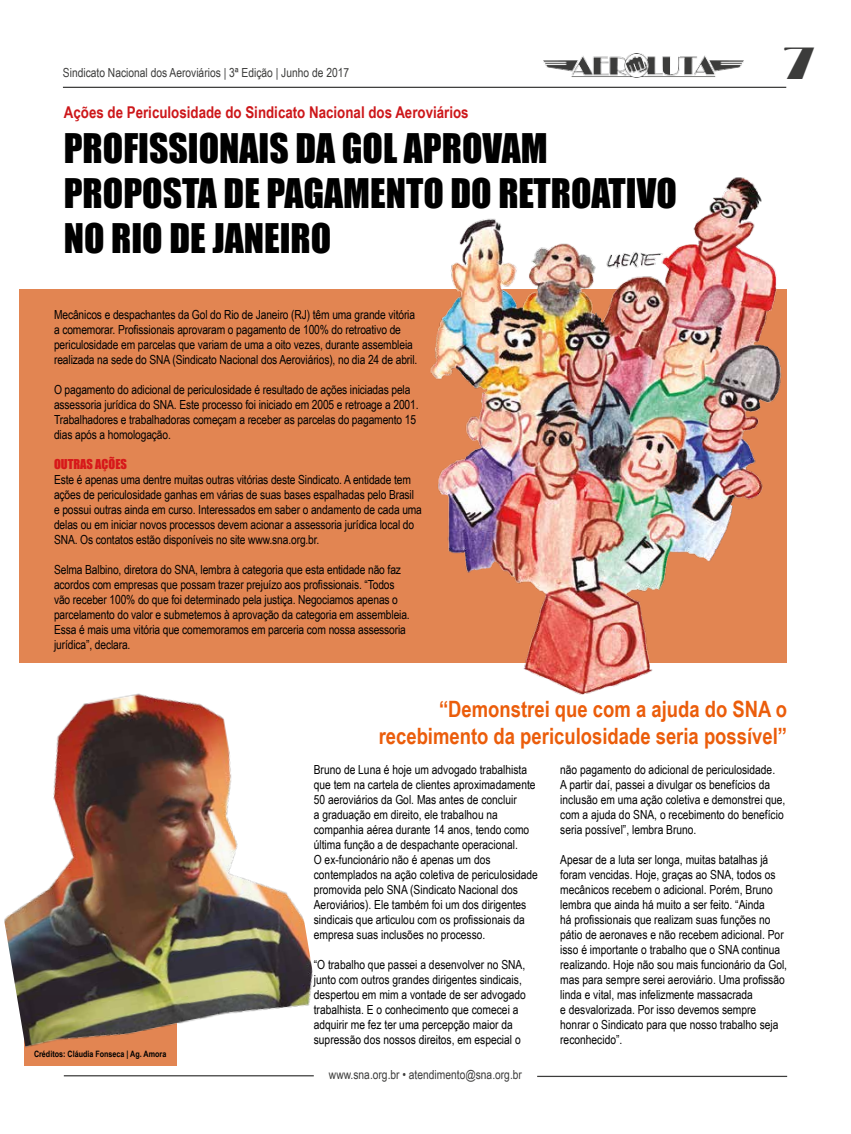
<style>
.page{position:relative;width:851px;height:1134px;background:#fff}
.page>*{position:absolute;margin:0;border:0;box-sizing:border-box;transform-origin:0 0}
.t1{font:700 43.75px "Broadway";color:#3c3c3b}
.t2{font:37.5px/45px "Impact";color:#000}
.t3{font:700 22.5px/27px "Arial Narrow";color:#eb5d0b;text-align:right}
.t4{font:700 16.25px "Arial Narrow";color:#cd171a}
.t5{font:12.5px/15px "Arial Narrow";color:#000}
.t6{font:12.5px "Arial Narrow";color:#3c3c3b}
.t7{font:12.5px "Impact";color:#d7181a}
.t8{font:700 8.75px "Arial Narrow";color:#000}
</style>
<div class="page">
<hr style="left:63px;top:87px;width:723px;height:1px;background:#3c3c3b">
<img style="left:543px;top:53px;width:200px;height:24px">
<hr style="left:64px;top:1075px;width:250px;height:1px;background:#3c3c3b">
<hr style="left:537px;top:1076px;width:250px;height:1px;background:#3c3c3b">
<div style="left:24px;top:995px;width:153px;height:71px;background:#e28552"></div>
<div style="left:19px;top:289px;width:768px;height:374px;background:#e28552"></div>
<img style="left:430px;top:177px;width:352px;height:518px">
<img style="left:4px;top:693px;width:309px;height:355px">
<p class="t6" style="left:63px;top:64px;width:288px">Sindicato Nacional dos Aeroviários | 3ª Edição | Junho de 2017</p>
<h3 class="t4" style="left:64px;top:100px;width:406px">Ações de Periculosidade do Sindicato Nacional dos Aeroviários</h3>
<h2 class="t2" style="left:64px;top:125px;width:614px">PROFISSIONAIS DA GOL APROVAM<br>PROPOSTA DE PAGAMENTO DO RETROATIVO<br>NO RIO DE JANEIRO</h2>
<p class="t5" style="left:54px;top:306px;width:365px">Mecânicos e despachantes da Gol do Rio de Janeiro (RJ) têm uma grande vitória a comemorar. Profissionais aprovaram o pagamento de 100% do retroativo de periculosidade em parcelas que variam de uma a oito vezes, durante assembleia realizada na sede do SNA (Sindicato Nacional dos Aeroviários), no dia 24 de abril.</p>
<p class="t5" style="left:54px;top:381px;width:366px">O pagamento do adicional de periculosidade é resultado de ações iniciadas pela assessoria jurídica do SNA. Este processo foi iniciado em 2005 e retroage a 2001.<br>Trabalhadores e trabalhadoras começam a receber as parcelas do pagamento 15 dias após a homologação.</p>
<p class="t7" style="left:54px;top:454px;width:74px">OUTRAS AÇÕES</p>
<p class="t5" style="left:54px;top:471px;width:369px">Este é apenas uma dentre muitas outras vitórias deste Sindicato. A entidade tem ações de periculosidade ganhas em várias de suas bases espalhadas pelo Brasil e possui outras ainda em curso. Interessados em saber o andamento de cada uma delas ou em iniciar novos processos devem acionar a assessoria jurídica local do SNA. Os contatos estão disponíveis no site www.sna.org.br.</p>
<p class="t5" style="left:54px;top:561px;width:357px">Selma Balbino, diretora do SNA, lembra à categoria que esta entidade não faz acordos com empresas que possam trazer prejuízo aos profissionais. “Todos vão receber 100% do que foi determinado pela justiça. Negociamos apenas o parcelamento do valor e submetemos à aprovação da categoria em assembleia.<br>Essa é mais uma vitória que comemoramos em parceria com nossa assessoria jurídica”, declara.</p>
<h1 class="t1" style="left:784px;top:37px;width:32px">7</h1>
<p class="t8" style="left:34px;top:1047px;width:134px">Créditos: Cláudia Fonseca | Ag. Amora</p>
<h3 class="t3" style="left:378px;top:694px;width:410px">“Demonstrei que com a ajuda do SNA o recebimento da periculosidade seria possível”</h3>
<p class="t5" style="left:314px;top:761px;width:225px">Bruno de Luna é hoje um advogado trabalhista que tem na cartela de clientes aproximadamente 50 aeroviários da Gol. Mas antes de concluir<br>a graduação em direito, ele trabalhou na companhia aérea durante 14 anos, tendo como última função a de despachante operacional.<br>O ex-funcionário não é apenas um dos contemplados na ação coletiva de periculosidade promovida pelo SNA (Sindicato Nacional dos Aeroviários). Ele também foi um dos dirigentes sindicais que articulou com os profissionais da empresa suas inclusões no processo.</p>
<p class="t5" style="left:314px;top:956px;width:213px">“O trabalho que passei a desenvolver no SNA, junto com outros grandes dirigentes sindicais, despertou em mim a vontade de ser advogado trabalhista. E o conhecimento que comecei a adquirir me fez ter uma percepção maior da supressão dos nossos direitos, em especial o</p>
<p class="t5" style="left:560px;top:761px;width:227px">não pagamento do adicional de periculosidade.<br>A partir daí, passei a divulgar os benefícios da inclusão em uma ação coletiva e demonstrei que, com a ajuda do SNA, o recebimento do benefício seria possível”, lembra Bruno.</p>
<p class="t5" style="left:560px;top:851px;width:228px">Apesar de a luta ser longa, muitas batalhas já foram vencidas. Hoje, graças ao SNA, todos os mecânicos recebem o adicional. Porém, Bruno lembra que ainda há muito a ser feito. “Ainda<br>há profissionais que realizam suas funções no pátio de aeronaves e não recebem adicional. Por isso é importante o trabalho que o SNA continua realizando. Hoje não sou mais funcionário da Gol, mas para sempre serei aeroviário. Uma profissão linda e vital, mas infelizmente massacrada<br>e desvalorizada. Por isso devemos sempre honrar o Sindicato para que nosso trabalho seja reconhecido”.</p>
<p class="t6" style="left:329px;top:1066px;width:194px">www.sna.org.br • atendimento@sna.org.br</p>
</div>
